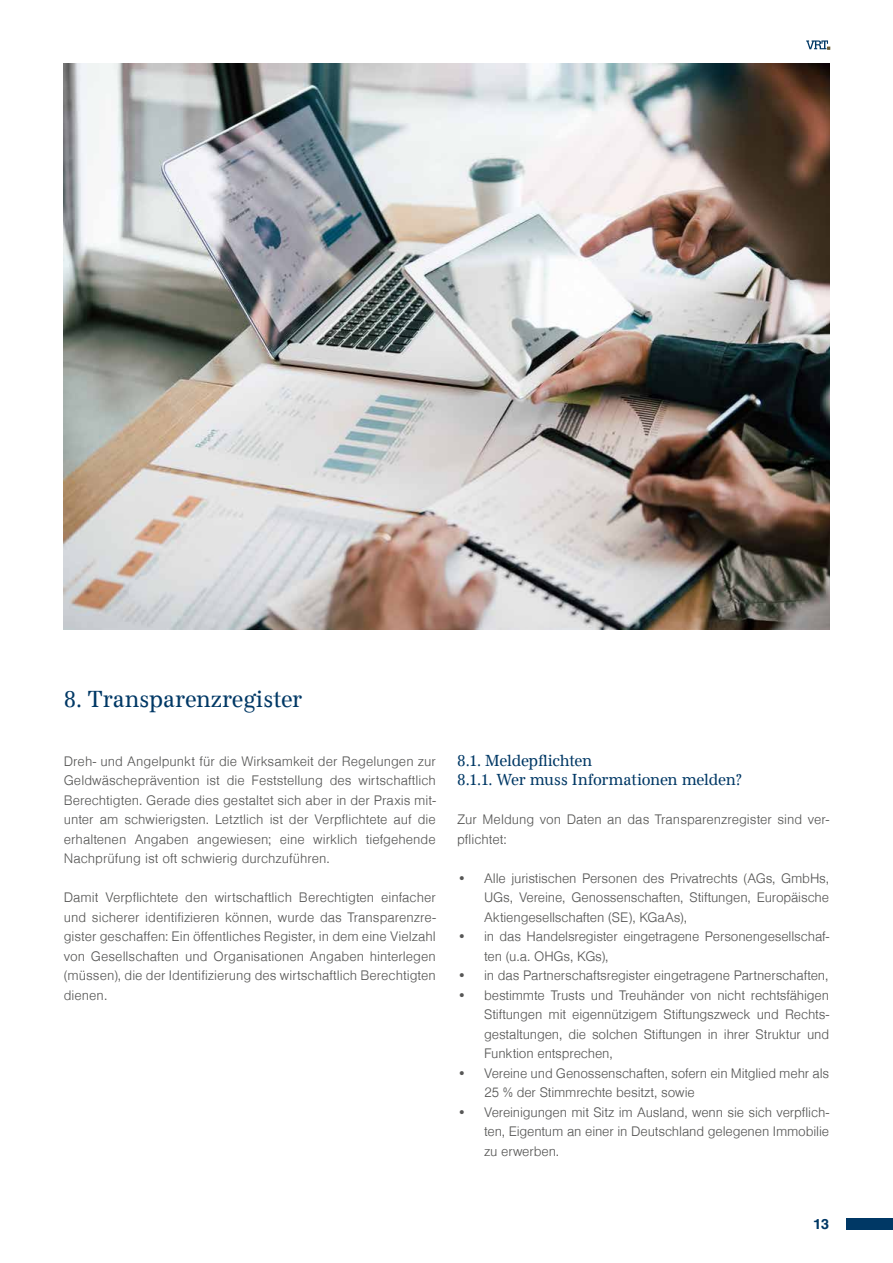
<style>
.page{position:relative;width:893px;height:1263px;background:#fff}
.page>*{position:absolute;margin:0;border:0;box-sizing:border-box;transform-origin:0 0}
.t1{font:24px "Antiqua Sys Nr";color:#003865}
.t2{font:16.5px/19.5px "Antiqua Sys Nr";letter-spacing:-.02em;color:#003865}
.t3{font:700 15px "Sans Pro";color:#003865}
.t4{font:300 14.25px/19.5px "Sans Pro";letter-spacing:-.01em;color:#575756;text-align:justify}
</style>
<div class="page">
<svg style="left:806px;top:40px;width:24px;height:9px"></svg>
<div style="left:846px;top:1219px;width:47px;height:11px;background:#003865"></div>
<img style="left:64px;top:64px;width:766px;height:565px">
<h1 class="t1" style="left:64px;top:685px;width:240px">8. Transparenzregister</h1>
<p class="t4" style="left:64px;top:752px;width:374px">Dreh- und Angelpunkt für die Wirksamkeit der Regelungen zur Geldwäscheprävention ist die Feststellung des wirtschaftlich Berechtigten. Gerade dies gestaltet sich aber in der Praxis mit&shy;unter am schwierigsten. Letztlich ist der Verpflichtete auf die erhaltenen Angaben angewiesen; eine wirklich tiefgehende Nachprüfung ist oft schwierig durchzuführen.</p>
<p class="t4" style="left:64px;top:888px;width:374px">Damit Verpflichtete den wirtschaftlich Berechtigten einfacher und sicherer identifizieren können, wurde das Transparenzre&shy;gister geschaffen: Ein öffentliches Register, in dem eine Vielzahl von Gesellschaften und Organisationen Angaben hinterlegen (müssen), die der Identifizierung des wirtschaftlich Berechtigten dienen.</p>
<p class="t2" style="left:457px;top:751px;width:286px">8.1. Meldepflichten<br>8.1.1. Wer muss Informationen melden?</p>
<p class="t4" style="left:457px;top:810px;width:374px">Zur Meldung von Daten an das Transparenzregister sind ver&shy;pflichtet:</p>
<p class="t4" style="left:484px;top:869px;width:347px;text-indent:-27px">• Alle juristischen Personen des Privatrechts (AGs, GmbHs, UGs, Vereine, Genossenschaften, Stiftungen, Europäische Aktiengesellschaften (SE), KGaAs),</p>
<p class="t4" style="left:484px;top:927px;width:347px;text-indent:-27px">• in das Handelsregister eingetragene Personengesellschaf&shy;ten (u.a. OHGs, KGs),</p>
<p class="t4" style="left:457px;top:966px;width:373px">• in das Partnerschaftsregister eingetragene Partnerschaften,</p>
<p class="t4" style="left:484px;top:986px;width:347px;text-indent:-27px">• bestimmte Trusts und Treuhänder von nicht rechtsfähigen Stiftungen mit eigennützigem Stiftungszweck und Rechts&shy;gestaltungen, die solchen Stiftungen in ihrer Struktur und Funktion entsprechen,</p>
<p class="t4" style="left:484px;top:1064px;width:347px;text-indent:-27px">• Vereine und Genossenschaften, sofern ein Mitglied mehr als<br>25 % der Stimmrechte besitzt, sowie</p>
<p class="t4" style="left:484px;top:1103px;width:347px;text-indent:-27px">• Vereinigungen mit Sitz im Ausland, wenn sie sich verpflich&shy;ten, Eigentum an einer in Deutschland gelegenen Immobilie zu erwerben.</p>
<p class="t3" style="left:813px;top:1215px;width:18px">13</p>
</div>
